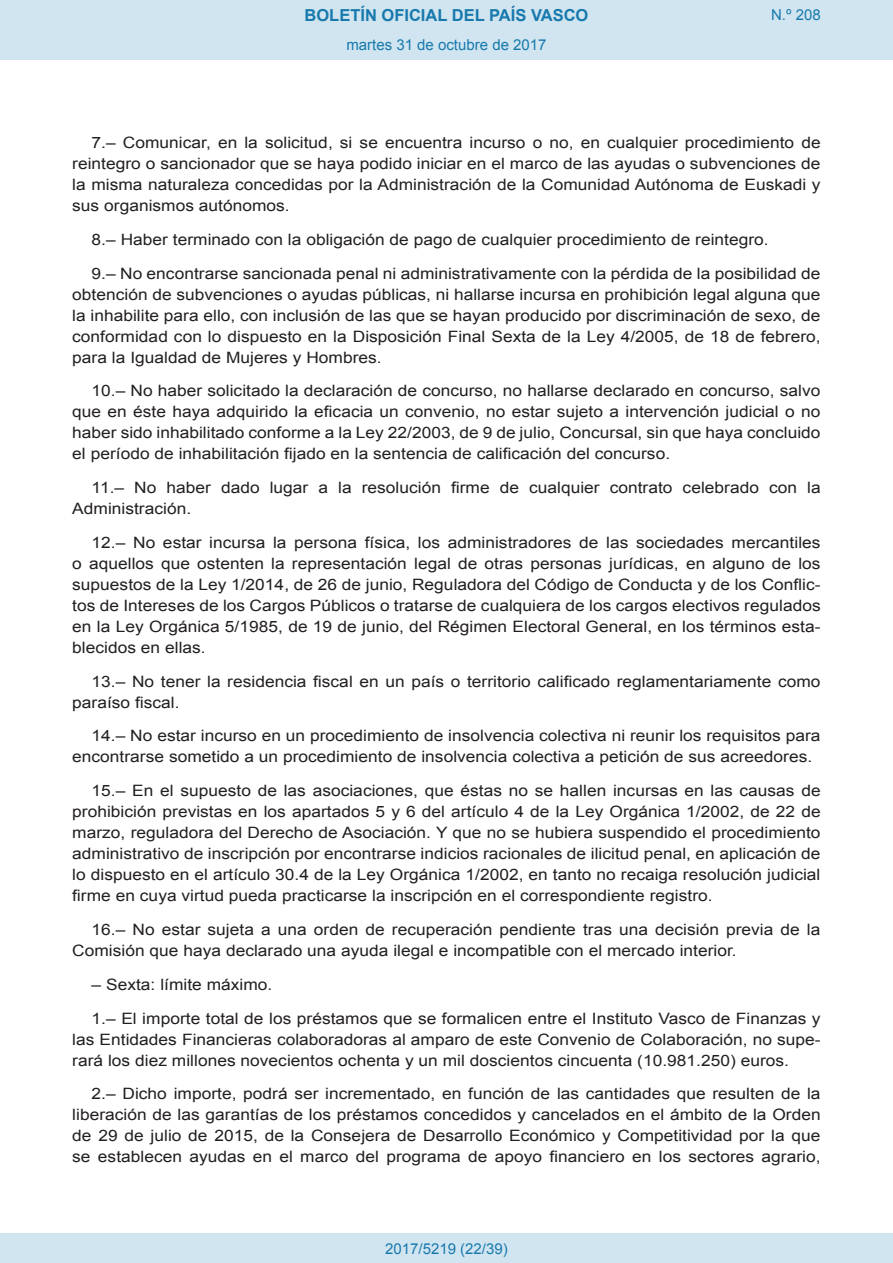
<style>
.page{position:relative;width:893px;height:1263px;background:#fff}
.page>*{position:absolute;margin:0;border:0;box-sizing:border-box;transform-origin:0 0}
.t1{font:700 16.5px "Arial";color:#1879ad}
.BOPVDetalle{font:15.6px/21px "Arial";color:#231f20;text-align:justify;scale:1.11 1}
.Paginacion_Centro{font:15px "Arial";color:#1879ad}
</style>
<div class="page">
<div style="left:0;top:0;width:893px;height:60px;background:#d0e5f0"></div>
<div style="left:0;top:1233px;width:893px;height:30px;background:#d0e5f0"></div>
<p class="t1" style="left:305px;top:4px;width:285px">BOLETÍN OFICIAL DEL PAÍS VASCO</p>
<p class="Paginacion_Centro" style="left:346px;top:35px;width:202px">martes 31 de octubre de 2017</p>
<p class="Paginacion_Centro" style="left:771px;top:5px;width:51px">N.º 208</p>
<p class="BOPVDetalle" style="left:72px;top:132px;width:676px;text-indent:19px">7.– Comunicar, en la solicitud, si se encuentra incurso o no, en cualquier procedimiento de reintegro o sancionador que se haya podido iniciar en el marco de las ayudas o subvenciones de la misma naturaleza concedidas por la Administración de la Comunidad Autónoma de Euskadi y sus organismos autónomos.</p>
<p class="BOPVDetalle" style="left:92px;top:229px;width:611px">8.– Haber terminado con la obligación de pago de cualquier procedimiento de reintegro.</p>
<p class="BOPVDetalle" style="left:72px;top:263px;width:676px;text-indent:19px">9.– No encontrarse sancionada penal ni administrativamente con la pérdida de la posibilidad de obtención de subvenciones o ayudas públicas, ni hallarse incursa en prohibición legal alguna que la inhabilite para ello, con inclusión de las que se hayan producido por discriminación de sexo, de conformidad con lo dispuesto en la Disposición Final Sexta de la Ley 4/2005, de 18 de febrero, para la Igualdad de Mujeres y Hombres.</p>
<p class="BOPVDetalle" style="left:72px;top:381px;width:676px;text-indent:19px">10.– No haber solicitado la declaración de concurso, no hallarse declarado en concurso, salvo que en éste haya adquirido la eficacia un convenio, no estar sujeto a intervención judicial o no haber sido inhabilitado conforme a la Ley 22/2003, de 9 de julio, Concursal, sin que haya concluido el período de inhabilitación fijado en la sentencia de calificación del concurso.</p>
<p class="BOPVDetalle" style="left:72px;top:477px;width:676px;text-indent:19px">11.– No haber dado lugar a la resolución firme de cualquier contrato celebrado con la<br>Administración.</p>
<p class="BOPVDetalle" style="left:72px;top:532px;width:676px;text-indent:19px">12.– No estar incursa la persona física, los administradores de las sociedades mercantiles o aquellos que ostenten la representación legal de otras personas jurídicas, en alguno de los supuestos de la Ley 1/2014, de 26 de junio, Reguladora del Código de Conducta y de los Conflic&shy;tos de Intereses de los Cargos Públicos o tratarse de cualquiera de los cargos electivos regulados en la Ley Orgánica 5/1985, de 19 de junio, del Régimen Electoral General, en los términos esta&shy;blecidos en ellas.</p>
<p class="BOPVDetalle" style="left:72px;top:671px;width:675px;text-indent:19px">13.– No tener la residencia fiscal en un país o territorio calificado reglamentariamente como paraíso fiscal.</p>
<p class="BOPVDetalle" style="left:72px;top:726px;width:676px;text-indent:19px">14.– No estar incurso en un procedimiento de insolvencia colectiva ni reunir los requisitos para encontrarse sometido a un procedimiento de insolvencia colectiva a petición de sus acreedores.</p>
<p class="BOPVDetalle" style="left:72px;top:780px;width:676px;text-indent:19px">15.– En el supuesto de las asociaciones, que éstas no se hallen incursas en las causas de prohibición previstas en los apartados 5 y 6 del artículo 4 de la Ley Orgánica 1/2002, de 22 de marzo, reguladora del Derecho de Asociación. Y que no se hubiera suspendido el procedimiento administrativo de inscripción por encontrarse indicios racionales de ilicitud penal, en aplicación de lo dispuesto en el artículo 30.4 de la Ley Orgánica 1/2002, en tanto no recaiga resolución judicial firme en cuya virtud pueda practicarse la inscripción en el correspondiente registro.</p>
<p class="BOPVDetalle" style="left:72px;top:919px;width:676px;text-indent:19px">16.– No estar sujeta a una orden de recuperación pendiente tras una decisión previa de la<br>Comisión que haya declarado una ayuda ilegal e incompatible con el mercado interior.</p>
<p class="BOPVDetalle" style="left:92px;top:974px;width:164px">– Sexta: límite máximo.</p>
<p class="BOPVDetalle" style="left:72px;top:1008px;width:676px;text-indent:19px">1.– El importe total de los préstamos que se formalicen entre el Instituto Vasco de Finanzas y las Entidades Financieras colaboradoras al amparo de este Convenio de Colaboración, no supe&shy;rará los diez millones novecientos ochenta y un mil doscientos cincuenta (10.981.250) euros.</p>
<p class="BOPVDetalle" style="left:72px;top:1083px;width:676px;text-indent:19px">2.– Dicho importe, podrá ser incrementado, en función de las cantidades que resulten de la liberación de las garantías de los préstamos concedidos y cancelados en el ámbito de la Orden de 29 de julio de 2015, de la Consejera de Desarrollo Económico y Competitividad por la que se establecen ayudas en el marco del programa de apoyo financiero en los sectores agrario,</p>
<p class="Paginacion_Centro" style="left:385px;top:1238px;width:124px">2017/5219 (22/39)</p>
</div>
